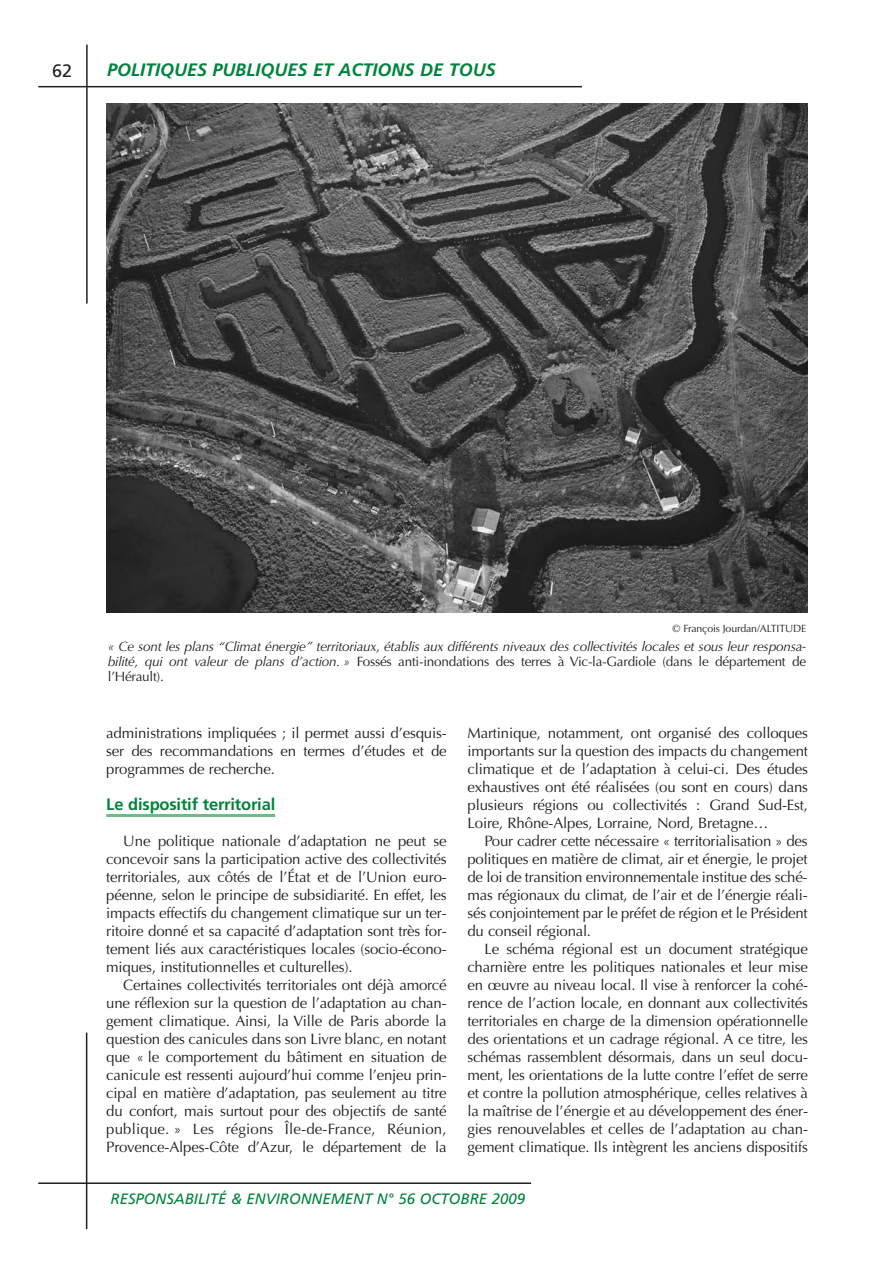
<style>
.page{position:relative;width:893px;height:1263px;background:#fff}
.page>*{position:absolute;margin:0;border:0;box-sizing:border-box;transform-origin:0 0}
.t1{font:italic 700 18px "Frutiger";color:#00843d}
.t2{font:18px "Frutiger";color:#231f20}
.t3{font:700 16.5px "Frutiger";letter-spacing:-.01em;color:#00843d}
.t4{font:15px/18px "Optima";letter-spacing:-.01em;color:#231f20;text-align:justify}
.t5{font:italic 15px "Frutiger";color:#00843d}
.t6{font:italic 13.5px/15px "Optima";letter-spacing:-.015em;color:#231f20;text-align:justify}
.t7{font:10.5px "Optima";letter-spacing:-.01em;color:#231f20}
.s1{font-style:normal}
</style>
<div class="page">
<hr style="left:106px;top:814px;width:169px;height:3px;background:#76b48a">
<hr style="left:38px;top:86px;width:544px;height:1px;background:#231f20">
<hr style="left:86px;top:45px;width:2px;height:259px;background:#231f20">
<hr style="left:86px;top:1032px;width:1px;height:197px;background:#231f20">
<hr style="left:38px;top:1182px;width:493px;height:2px;background:#231f20">
<img style="left:106px;top:104px;width:702px;height:508px">
<p class="t2" style="left:52px;top:63px;width:22px">62</p>
<p class="t1" style="left:107px;top:62px;width:390px">POLITIQUES PUBLIQUES ET ACTIONS DE TOUS</p>
<p class="t7" style="left:672px;top:622px;width:135px">© François Jourdan/ALTITUDE</p>
<p class="t6" style="left:108px;top:639px;width:700px">« Ce sont les plans “Climat énergie” territoriaux, établis aux différents niveaux des collectivités locales et sous leur responsa&shy;bilité, qui ont valeur de plans d’action. » <span class="s1">Fossés anti-inondations des terres à Vic-la-Gardiole (dans le département de l’Hérault).</span></p>
<p class="t4" style="left:106px;top:724px;width:342px">administrations impliquées ; il permet aussi d’esquis&shy;ser des recommandations en termes d’études et de programmes de recherche.</p>
<p class="t3" style="left:106px;top:798px;width:170px">Le dispositif territorial</p>
<p class="t4" style="left:106px;top:832px;width:342px;text-indent:17px">Une politique nationale d’adaptation ne peut se concevoir sans la participation active des collectivités territoriales, aux côtés de l’État et de l’Union euro&shy;péenne, selon le principe de subsidiarité. En effet, les impacts effectifs du changement climatique sur un ter&shy;ritoire donné et sa capacité d’adaptation sont très for&shy;tement liés aux caractéristiques locales (socio-écono&shy;miques, institutionnelles et culturelles).</p>
<p class="t4" style="left:106px;top:976px;width:342px;text-indent:17px">Certaines collectivités territoriales ont déjà amorcé une réflexion sur la question de l’adaptation au chan&shy;gement climatique. Ainsi, la Ville de Paris aborde la question des canicules dans son Livre blanc, en notant que « le comportement du bâtiment en situation de canicule est ressenti aujourd’hui comme l’enjeu prin&shy;cipal en matière d’adaptation, pas seulement au titre du confort, mais surtout pour des objectifs de santé publique. » Les régions Île-de-France, Réunion, Provence-Alpes-Côte d’Azur, le département de la</p>
<p class="t4" style="left:467px;top:724px;width:342px">Martinique, notamment, ont organisé des colloques importants sur la question des impacts du changement climatique et de l’adaptation à celui-ci. Des études exhaustives ont été réalisées (ou sont en cours) dans plusieurs régions ou collectivités : Grand Sud-Est, Loire, Rhône-Alpes, Lorraine, Nord, Bretagne…</p>
<p class="t4" style="left:467px;top:832px;width:342px;text-indent:17px">Pour cadrer cette nécessaire « territorialisation » des politiques en matière de climat, air et énergie, le projet de loi de transition environnementale institue des sché&shy;mas régionaux du climat, de l’air et de l’énergie réali&shy;sés conjointement par le préfet de région et le Président du conseil régional.</p>
<p class="t4" style="left:467px;top:940px;width:342px;text-indent:17px">Le schéma régional est un document stratégique charnière entre les politiques nationales et leur mise en œuvre au niveau local. Il vise à renforcer la cohé&shy;rence de l’action locale, en donnant aux collectivités territoriales en charge de la dimension opérationnelle des orientations et un cadrage régional. A ce titre, les schémas rassemblent désormais, dans un seul docu&shy;ment, les orientations de la lutte contre l’effet de serre et contre la pollution atmosphérique, celles relatives à la maîtrise de l’énergie et au développement des éner&shy;gies renouvelables et celles de l’adaptation au chan&shy;gement climatique. Ils intègrent les anciens dispositifs</p>
<p class="t5" style="left:111px;top:1193px;width:416px">RESPONSABILITÉ &amp; ENVIRONNEMENT N° 56 OCTOBRE 2009</p>
</div>
